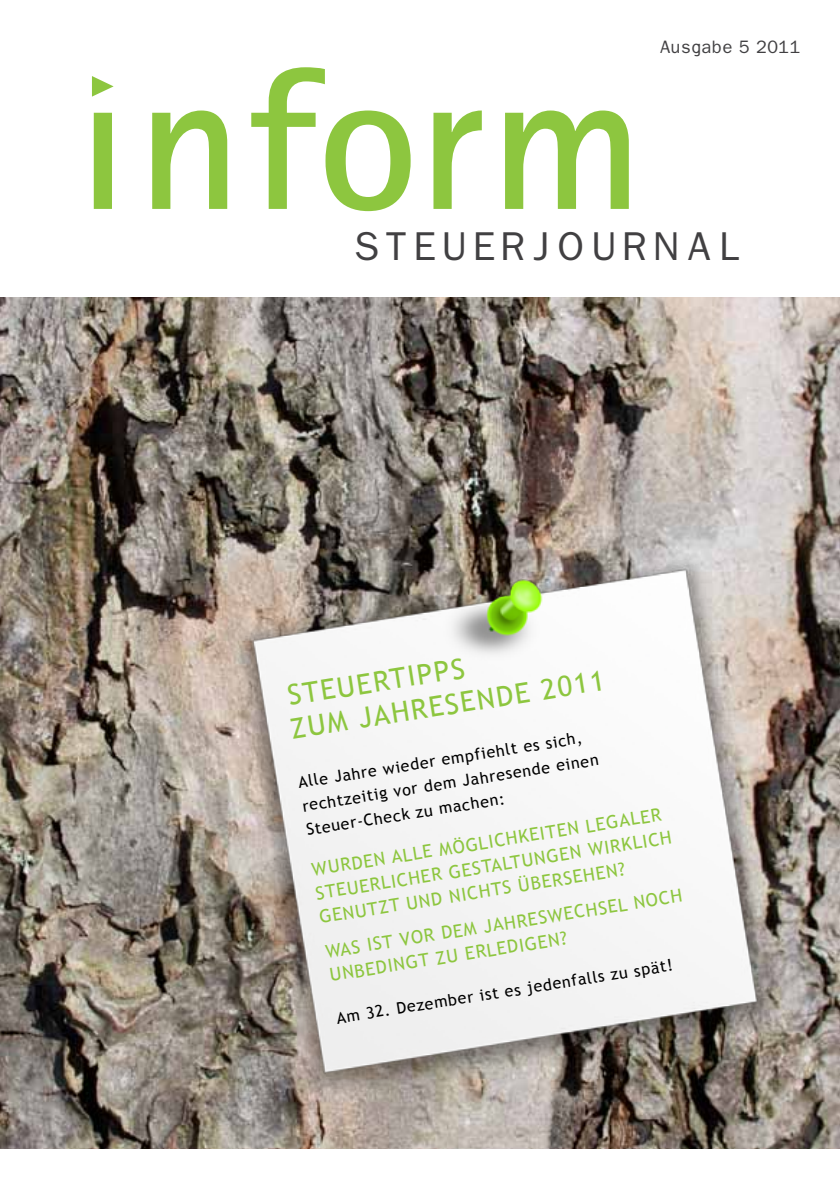
<style>
.page{position:relative;width:840px;height:1191px;background:#fff}
.page>*{position:absolute;margin:0;border:0;box-sizing:border-box;transform-origin:0 0}
.t1{font:40.4px "Nonserif";letter-spacing:.18em;color:#414042}
.t2{font:28px/33.8px "Trebuchet MS";color:#8dc63f}
.t3{font:18px/24px "Trebuchet MS";color:#8dc63f}
.t4{font:18px "Nonserif";letter-spacing:-.005em;color:#414042}
.t5{font:16px/24px "Trebuchet MS";color:#000}
</style>
<div class="page">
<svg style="left:92px;top:67px;width:536px;height:144px"></svg>
<img style="left:0;top:297px;width:839px;height:851px">
<img style="left:177px;top:483px;width:662px;height:666px">
<p class="t4" style="left:658px;top:37px;width:143px">AUSGABE 5 2011</p>
<h1 class="t1" style="left:353px;top:222px;width:387px">STEUERJOURNAL</h1>
<h2 class="t2" style="left:282px;top:679px;width:319px;rotate:-9deg">Steuertipps<br>zum jahresende 2011</h2>
<p class="t5" style="left:296px;top:770px;width:303px;rotate:-9deg">Alle Jahre wieder empfiehlt es sich, rechtzeitig vor dem Jahresende einen<br>Steuer-Check zu machen:</p>
<p class="t3" style="left:310px;top:858px;width:361px;rotate:-9deg">Wurden alle Möglichkeiten legaler steuerlicher Gestaltungen wirklich genutzt und nichts übersehen?</p>
<p class="t5" style="left:334px;top:1006px;width:341px;rotate:-9deg">Am 32. Dezember ist es jedenfalls zu spät!</p>
<p class="t3" style="left:323px;top:940px;width:362px;rotate:-9deg">Was ist vor dem Jahresw echsel noch unbedingt zu erledigen?</p>
</div>
